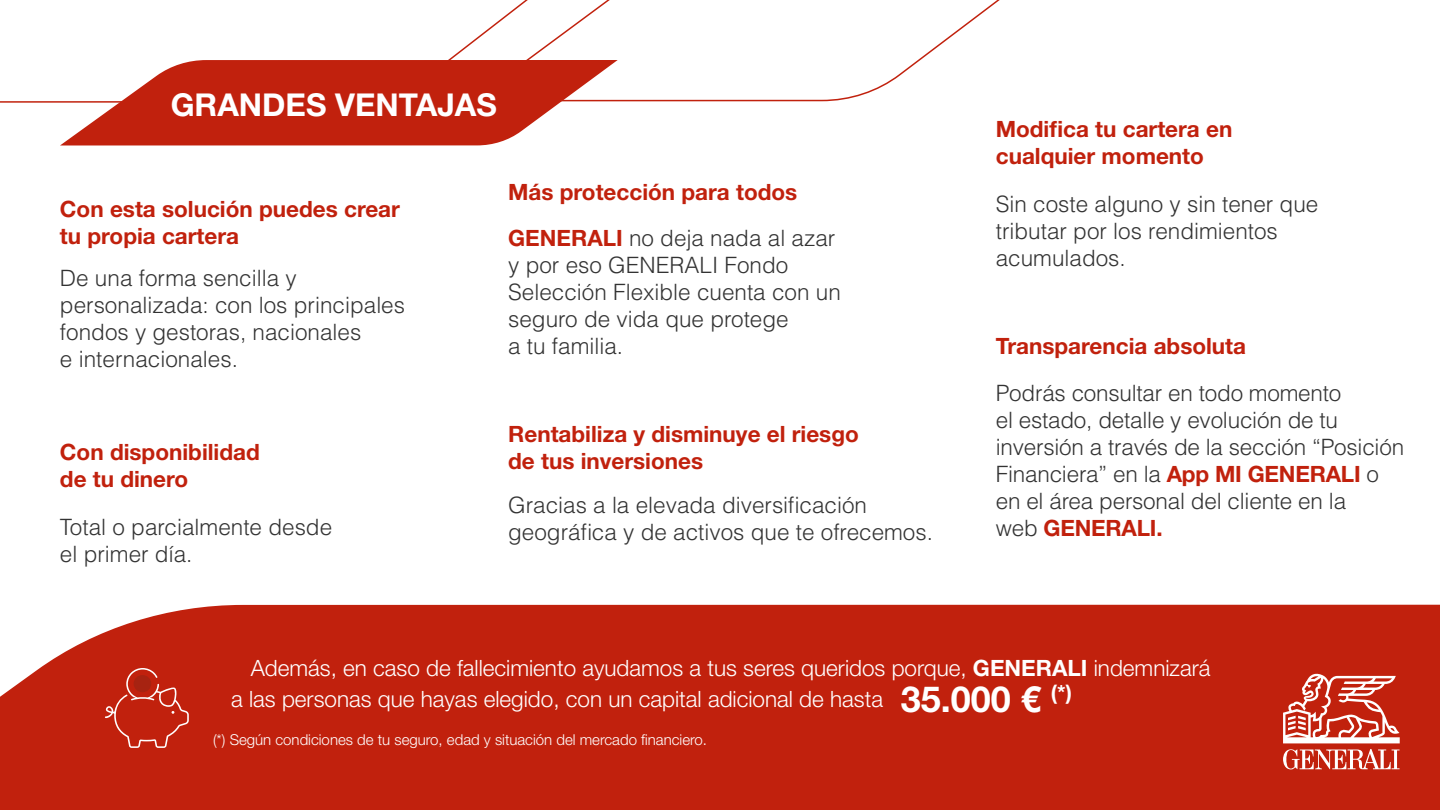
<style>
.page{position:relative;width:1440px;height:810px;background:#fff}
.page>*{position:absolute;margin:0;border:0;box-sizing:border-box;transform-origin:0 0}
.t1{font:700 36px "Helvetica Neue LT Std";color:#fff}
.t2{font:700 31.5px "Helvetica Neue LT Std";color:#fff}
.t3{font:300 22.5px/27px "Helvetica LT Std";color:#333}
.t4{font:700 22.5px/27px "Helvetica Neue LT Std";color:#c1210d}
.t5{font:300 22.5px/30.8px "Helvetica Neue LT Std";color:#fff}
.t6{font:300 15px "Helvetica Neue LT Std";color:#fff}
.s1{font-family:"Helvetica Neue LT Std";font-weight:700;color:#c1210d}
.s2{font-family:"Helvetica LT Std";font-weight:300;color:#333}
.s3{font-weight:700}
</style>
<div class="page">
<svg style="left:697px;top:0;width:303px;height:102px"></svg>
<svg style="left:0;top:0;width:697px;height:103px"></svg>
<div style="left:0;top:605px;width:1440px;height:205px;background:#c1210d"></div>
<svg style="left:60px;top:60px;width:558px;height:86px;fill:#c1210d"></svg>
<svg style="left:1283px;top:749px;width:117px;height:20px"></svg>
<svg style="left:1283px;top:673px;width:117px;height:70px"></svg>
<svg style="left:105px;top:668px;width:84px;height:80px;background:#c53321"></svg>
<h2 class="t2" style="left:171px;top:85px;width:328px">GRANDES VENTAJAS</h2>
<p class="t4" style="left:996px;top:115px;width:238px">Modifica tu cartera en cualquier momento</p>
<p class="t4" style="left:508px;top:178px;width:291px">Más protección para todos</p>
<p class="t4" style="left:60px;top:195px;width:341px">Con esta solución puedes crear tu propia cartera</p>
<p class="t3" style="left:996px;top:190px;width:324px">Sin coste alguno y sin tener que tributar por los rendimientos acumulados.</p>
<p class="t3" style="left:508px;top:224px;width:334px"><span class="s1">GENERALI</span> no deja nada al azar y por eso GENERALI Fondo<br>Selección Flexible cuenta con un seguro de vida que protege<br>a tu familia.</p>
<p class="t3" style="left:60px;top:265px;width:347px">De una forma sencilla y personalizada: con los principales fondos y gestoras, nacionales<br>e internacionales.</p>
<p class="t4" style="left:996px;top:332px;width:252px">Transparencia absoluta</p>
<p class="t4" style="left:60px;top:438px;width:201px">Con disponibilidad de tu dinero</p>
<p class="t3" style="left:60px;top:513px;width:274px">Total o parcialmente desde el primer día.</p>
<p class="t4" style="left:508px;top:420px;width:352px">Rentabiliza y disminuye el riesgo de tus inversiones</p>
<p class="t3" style="left:508px;top:491px;width:426px">Gracias a la elevada diversificación geográfica y de activos que te ofrecemos.</p>
<p class="t3" style="left:996px;top:380px;width:410px">Podrás consultar en todo momento<br>el estado, detalle y evolución de tu inversión a través de la sección “Posición Financiera” en la <span class="s1">App MI GENERALI</span> o en el área personal del cliente en la</p>
<p class="t4" style="left:996px;top:514px;width:168px"><span class="s2">web</span> GENERALI.</p>
<p class="t5" style="left:231px;top:652px;width:981px;text-indent:20px">Además, en caso de fallecimiento ayudamos a tus seres queridos porque, <span class="s3">GENERALI</span> indemnizará a las personas que hayas elegido, con un capital adicional de hasta</p>
<h1 class="t1" style="left:901px;top:677px;width:173px">35.000 € <sup>(*)</sup></h1>
<p class="t6" style="left:213px;top:731px;width:496px">(*) Según condiciones de tu seguro, edad y situación del mercado financiero.</p>
</div>
